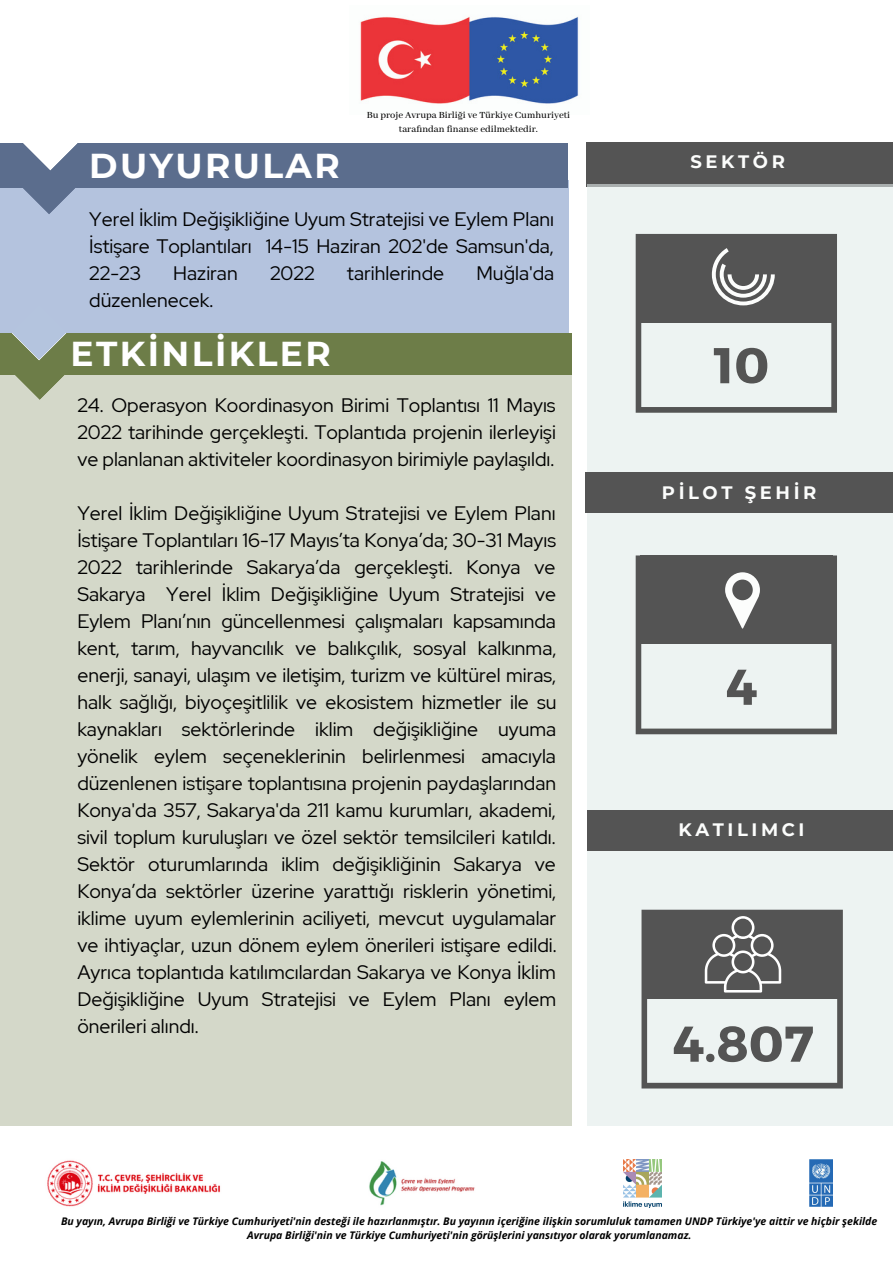
<style>
.page{position:relative;width:893px;height:1264px;background:#fff}
.page>*{position:absolute;margin:0;border:0;box-sizing:border-box;transform-origin:0 0}
.t1{font:700 50.1px "Montserrat";color:#545454}
.t2{font:700 34.5px "Montserrat";letter-spacing:.07em;color:#fff}
.t3{font:19.5px/27px "Red Hat Display";color:#000;text-align:justify}
.t4{font:700 18px "Montserrat";letter-spacing:.2em;color:#fcfdfc}
.t5{font:italic 700 10.5px/14px "Open Sans";color:#000;text-align:center}
.t6{font:500 10.5px/14px "Abhaya Libre";color:#000;text-align:center}
</style>
<div class="page">
<div style="left:0;top:352px;width:572px;height:773px;background:#d4d8c9"></div>
<div style="left:0;top:333px;width:572px;height:41px;background:#6d7d48"></div>
<div style="left:585px;top:142px;width:307px;height:45px;background:#545454"></div>
<div style="left:587px;top:512px;width:305px;height:298px;background:#edf3f2"></div>
<div style="left:587px;top:850px;width:305px;height:275px;background:#edf3f2"></div>
<div style="left:585px;top:472px;width:307px;height:40px;background:#545454"></div>
<div style="left:587px;top:810px;width:305px;height:40px;background:#545454"></div>
<div style="left:587px;top:184px;width:305px;height:288px;background:#edf3f2"></div>
<svg style="left:635px;top:555px;width:202px;height:179px"></svg>
<svg style="left:635px;top:234px;width:202px;height:179px"></svg>
<svg style="left:641px;top:909px;width:201px;height:179px"></svg>
<img style="left:360px;top:16px;width:219px;height:88px">
<img style="left:623px;top:1159px;width:38px;height:48px">
<img style="left:369px;top:1161px;width:106px;height:45px">
<img style="left:809px;top:1159px;width:23px;height:47px">
<img style="left:47px;top:1160px;width:173px;height:47px">
<div style="left:0;top:180px;width:568px;height:152px;background:#b4c3de"></div>
<div style="left:0;top:143px;width:568px;height:45px;background:#5b6d8d"></div>
<svg style="left:23px;top:143px;width:55px;height:71px"></svg>
<svg style="left:11px;top:332px;width:56px;height:68px"></svg>
<p class="t6" style="left:366px;top:108px;width:205px">Bu proje Avrupa Birliği ve Türkiye Cumhuriyeti tarafından finanse edilmektedir.</p>
<h2 class="t2" style="left:89px;top:144px;width:252px">DUYURULAR</h2>
<p class="t3" style="left:89px;top:206px;width:466px">Yerel İklim Değişikliğine Uyum Stratejisi ve Eylem Planı İstişare Toplantıları 14-15 Haziran 202'de Samsun'da, 22-23</p>
<p class="t3" style="left:173px;top:260px;width:66px">Haziran</p>
<p class="t3" style="left:270px;top:260px;width:46px">2022</p>
<p class="t3" style="left:347px;top:260px;width:99px">tarihlerinde</p>
<p class="t3" style="left:476px;top:260px;width:79px">Muğla'da</p>
<p class="t3" style="left:89px;top:287px;width:125px">düzenlenecek.</p>
<h2 class="t2" style="left:71px;top:332px;width:262px">ETKİNLİKLER</h2>
<p class="t3" style="left:77px;top:391px;width:480px">24. Operasyon Koordinasyon Birimi Toplantısı 11 Mayıs 2022 tarihinde gerçekleşti. Toplantıda projenin ilerleyişi ve planlanan aktiviteler koordinasyon birimiyle paylaşıldı.</p>
<p class="t3" style="left:77px;top:499px;width:480px">Yerel İklim Değişikliğine Uyum Stratejisi ve Eylem Planı İstişare Toplantıları 16-17 Mayıs’ta Konya’da; 30-31 Mayıs 2022 tarihlerinde Sakarya’da gerçekleşti. Konya ve Sakarya Yerel İklim Değişikliğine Uyum Stratejisi ve Eylem Planı’nın güncellenmesi çalışmaları kapsamında kent, tarım, hayvancılık ve balıkçılık, sosyal kalkınma, enerji, sanayi, ulaşım ve iletişim, turizm ve kültürel miras, halk sağlığı, biyoçeşitlilik ve ekosistem hizmetler ile su kaynakları sektörlerinde iklim değişikliğine uyuma yönelik eylem seçeneklerinin belirlenmesi amacıyla düzenlenen istişare toplantısına projenin paydaşlarından Konya'da 357, Sakarya'da 211 kamu kurumları, akademi, sivil toplum kuruluşları ve özel sektör temsilcileri katıldı.<br>Sektör oturumlarında iklim değişikliğinin Sakarya ve Konya’da sektörler üzerine yarattığı risklerin yönetimi, iklime uyum eylemlerinin aciliyeti, mevcut uygulamalar ve ihtiyaçlar, uzun dönem eylem önerileri istişare edildi.<br>Ayrıca toplantıda katılımcılardan Sakarya ve Konya İklim Değişikliğine Uyum Stratejisi ve Eylem Planı eylem önerileri alındı.</p>
<p class="t4" style="left:690px;top:150px;width:96px">SEKTÖR</p>
<h1 class="t1" style="left:713px;top:333px;width:57px">10</h1>
<p class="t4" style="left:662px;top:481px;width:156px">PİLOT ŞEHİR</p>
<h1 class="t1" style="left:725px;top:654px;width:33px">4</h1>
<p class="t4" style="left:678px;top:819px;width:127px">KATILIMCI</p>
<h1 class="t1" style="left:672px;top:1011px;width:143px">4.807</h1>
<p class="t5" style="left:61px;top:1214px;width:817px">Bu yayın, Avrupa Birliği ve Türkiye Cumhuriyeti'nin desteği ile hazırlanmıştır. Bu yayının içeriğine ilişkin sorumluluk tamamen UNDP Türkiye'ye aittir ve hiçbir şekilde<br>Avrupa Birliği'nin ve Türkiye Cumhuriyeti'nin görüşlerini yansıtıyor olarak yorumlanamaz.</p>
</div>
